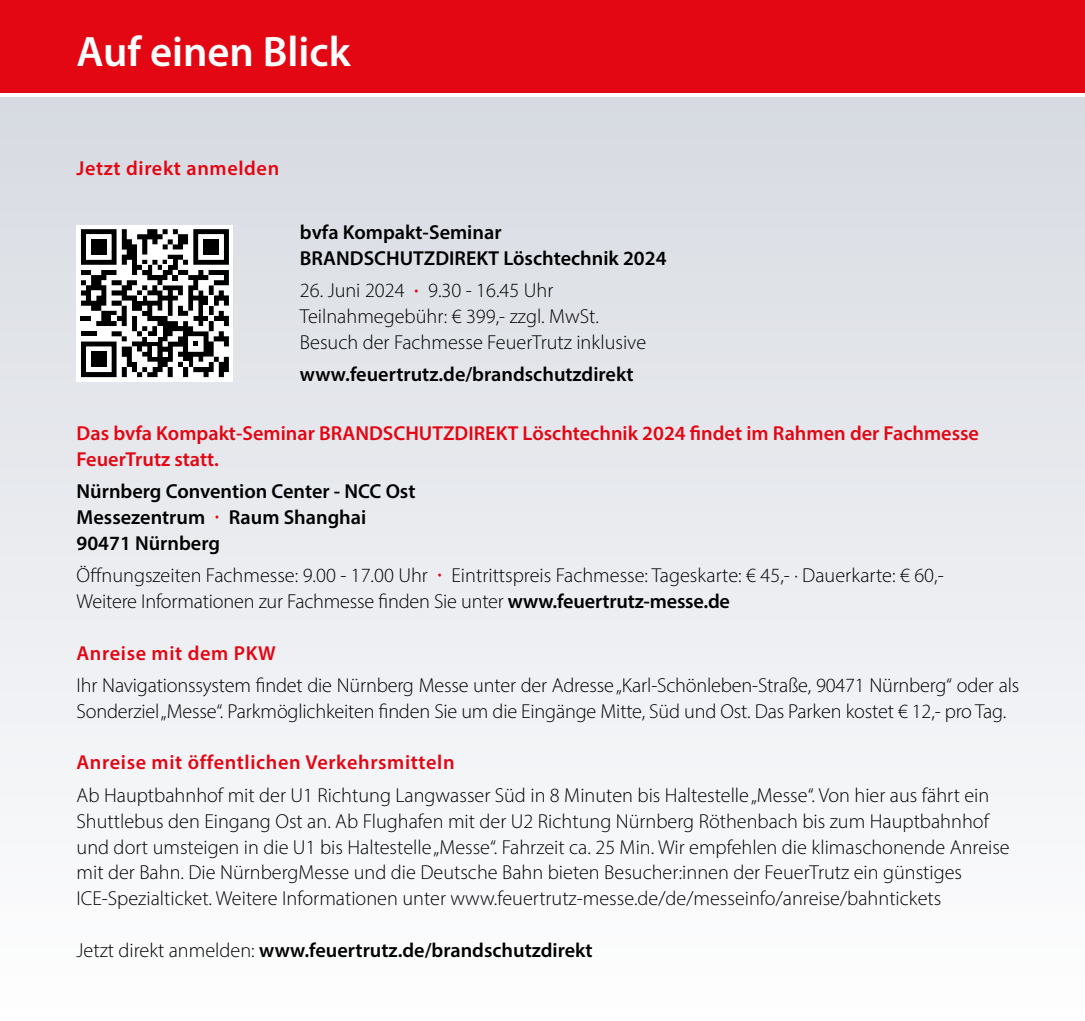
<style>
.page{position:relative;width:1085px;height:1021px;background:#fff}
.page>*{position:absolute;margin:0;border:0;box-sizing:border-box;transform-origin:0 0}
.t1{font:600 42.75px "Myriad Pro";color:#fff}
.t2{font:300 20.25px/25.9px "Myriad Pro";color:#000}
.t3{font:600 20.25px/25.9px "Myriad Pro";color:#000}
.t4{font:600 20.25px/25.9px "Myriad Pro";color:#e30613}
.t5{font:600 20.25px "Myriad Pro";letter-spacing:.03em;color:#e30613}
.s1{font-size:33.75px;color:#e30613}
.s2{font-weight:300;font-size:33.75px;color:#e30613}
.s3{font-weight:600}
.s4{font-weight:300}
</style>
<div class="page">
<div style="left:0;top:97px;width:1084px;height:923px;background:linear-gradient(to bottom,#d7dae1,#fefeff)"></div>
<div style="left:0;top:0;width:1084px;height:92px;background:#e30613"></div>
<div style="left:77px;top:225px;width:156px;height:156px;background:#fff"></div>
<svg style="left:81px;top:229px;width:148px;height:148px"></svg>
<div style="left:91px;top:239px;width:15px;height:15px;background:#000"></div>
<div style="left:203px;top:239px;width:16px;height:15px;background:#000"></div>
<div style="left:91px;top:352px;width:15px;height:15px;background:#000"></div>
<h1 class="t1" style="left:77px;top:24px;width:275px">Auf einen Blick</h1>
<p class="t5" style="left:77px;top:155px;width:204px">Jetzt direkt anmelden</p>
<p class="t3" style="left:300px;top:219px;width:368px">bvfa Kompakt-Seminar<br>BRANDSCHUTZDIREKT Löschtechnik 2024</p>
<p class="t2" style="left:300px;top:277px;width:347px">26. Juni 2024 <span class="s1">·</span> 9.30 - 16.45 Uhr<br>Teilnahmegebühr: € 399,- zzgl. MwSt.<br>Besuch der Fachmesse FeuerTrutz inklusive</p>
<p class="t3" style="left:300px;top:361px;width:335px">www.feuertrutz.de/brandschutzdirekt</p>
<p class="t4" style="left:77px;top:419px;width:903px">Das bvfa Kompakt-Seminar BRANDSCHUTZDIREKT Löschtechnik 2024 findet im Rahmen der Fachmesse<br>FeuerTrutz statt.</p>
<p class="t3" style="left:77px;top:477px;width:340px">Nürnberg Convention Center - NCC Ost<br>Messezentrum <span class="s2">·</span> Raum Shanghai<br>90471 Nürnberg</p>
<p class="t2" style="left:77px;top:562px;width:868px">Öffnungszeiten Fachmesse: 9.00 - 17.00 Uhr <span class="s1">·</span> Eintrittspreis Fachmesse: Tageskarte: € 45,- · Dauerkarte: € 60,-<br>Weitere Informationen zur Fachmesse finden Sie unter <span class="s3">www.feuertrutz-messe.de</span></p>
<p class="t5" style="left:77px;top:639px;width:201px">Anreise mit dem PKW</p>
<p class="t2" style="left:77px;top:672px;width:944px">Ihr Navigationssystem findet die Nürnberg Messe unter der Adresse „Karl-Schönleben-Straße, 90471 Nürnberg“ oder als<br>Sonderziel „Messe“. Parkmöglichkeiten finden Sie um die Eingänge Mitte, Süd und Ost. Das Parken kostet € 12,- pro Tag.</p>
<p class="t5" style="left:77px;top:749px;width:379px">Anreise mit öffentlichen Verkehrsmitteln</p>
<p class="t2" style="left:77px;top:781px;width:934px">Ab Hauptbahnhof mit der U1 Richtung Langwasser Süd in 8 Minuten bis Haltestelle „Messe“. Von hier aus fährt ein Shuttlebus den Eingang Ost an. Ab Flughafen mit der U2 Richtung Nürnberg Röthenbach bis zum Hauptbahnhof und dort umsteigen in die U1 bis Haltestelle „Messe“. Fahrzeit ca. 25 Min. Wir empfehlen die klimaschonende Anreise mit der Bahn. Die NürnbergMesse und die Deutsche Bahn bieten Besucher:innen der FeuerTrutz ein günstiges ICE-Spezialticket. Weitere Informationen unter www.feuertrutz-messe.de/de/messeinfo/anreise/bahntickets</p>
<p class="t3" style="left:77px;top:936px;width:517px"><span class="s4">Jetzt direkt anmelden:</span> www.feuertrutz.de/brandschutzdirekt</p>
</div>
